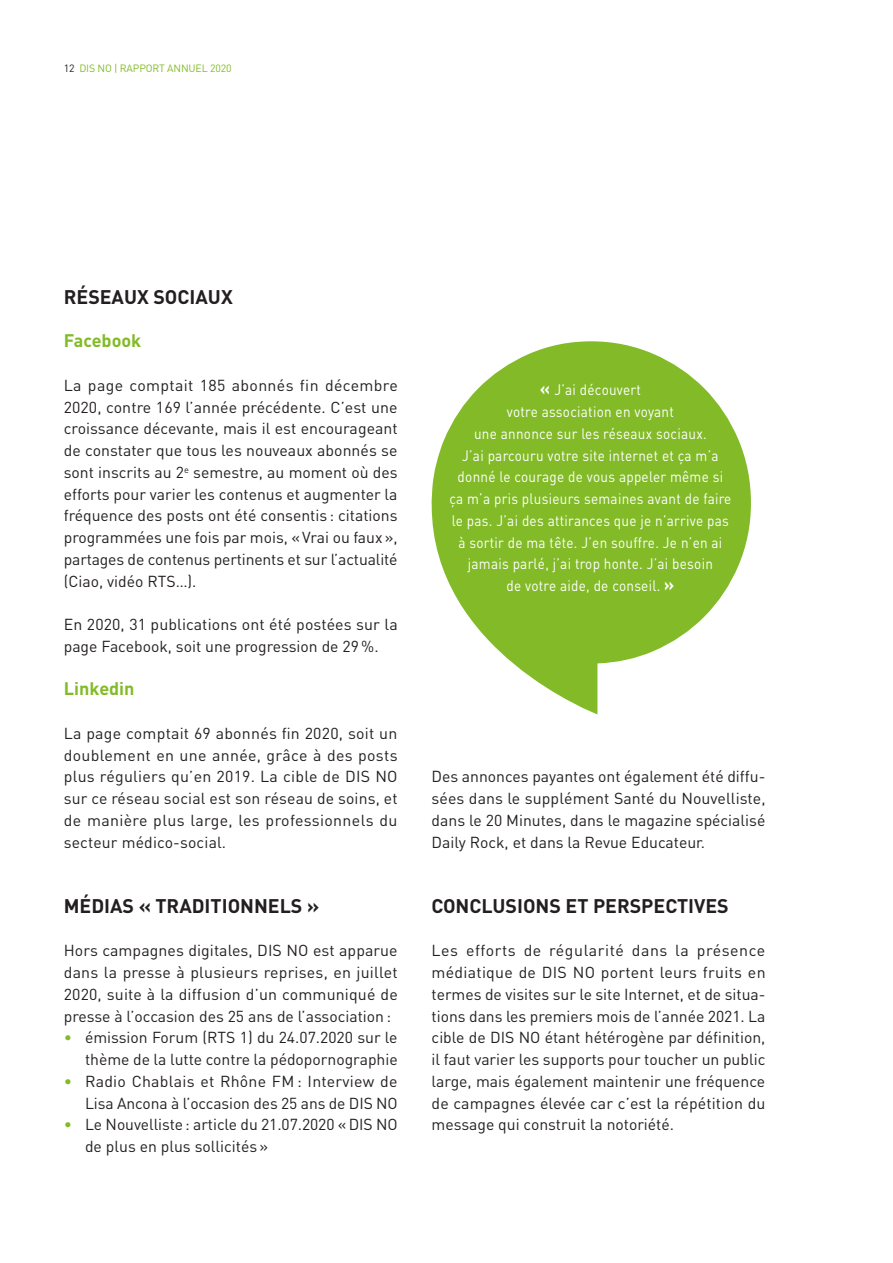
<style>
.page{position:relative;width:893px;height:1263px;background:#fff}
.page>*{position:absolute;margin:0;border:0;box-sizing:border-box;transform-origin:0 0}
.t1{font:700 19.5px "DIN";color:#231f20}
.t2{font:700 18px "DIN";color:#82bb27}
.t3{font:15.75px/21.8px "DIN";color:#231f20;text-align:justify}
.t4{font:15px/21.8px "DIN";letter-spacing:.02em;color:#fff;text-align:center;scale:.9 1}
.t5{font:10.5px "DIN";letter-spacing:-.015em;color:#82bb27}
.s1{color:#231f20}
.s2{color:#82bb27}
.s3{font-weight:700;font-size:18px}
</style>
<div class="page">
<svg style="left:432px;top:341px;width:319px;height:373px;fill:#82bb27"></svg>
<p class="t5" style="left:64px;top:62px;width:169px"><span class="s1">12</span> DIS NO | RAPPORT ANNUEL 2020</p>
<p class="t1" style="left:64px;top:284px;width:170px">RÉSEAUX SOCIAUX</p>
<p class="t2" style="left:64px;top:329px;width:79px">Facebook</p>
<p class="t3" style="left:64px;top:375px;width:335px">La page comptait 185 abonnés fin décembre 2020, contre 169 l’année précédente. C’est une croissance décevante, mais il est encourageant de constater que tous les nouveaux abonnés se sont inscrits au 2<sup>e</sup> semestre, au moment où des efforts pour varier les contenus et augmenter la fréquence des posts ont été consentis : citations programmées une fois par mois, «Vrai ou faux », partages de contenus pertinents et sur l’actualité (Ciao, vidéo RTS…).</p>
<p class="t3" style="left:64px;top:614px;width:335px">En 2020, 31 publications ont été postées sur la page Facebook, soit une progression de 29 %.</p>
<p class="t2" style="left:64px;top:677px;width:72px">Linkedin</p>
<p class="t3" style="left:64px;top:723px;width:335px">La page comptait 69 abonnés fin 2020, soit un doublement en une année, grâce à des posts plus réguliers qu’en 2019. La cible de DIS NO sur ce réseau social est son réseau de soins, et de manière plus large, les professionnels du secteur médico-social.</p>
<p class="t1" style="left:64px;top:893px;width:257px">MÉDIAS « TRADITIONNELS »</p>
<p class="t3" style="left:64px;top:940px;width:336px">Hors campagnes digitales, DIS NO est apparue dans la presse à plusieurs reprises, en juillet 2020, suite à la diffusion d’un communiqué de presse à l’occasion des 25 ans de l’association :</p>
<p class="t3" style="left:64px;top:1027px;width:335px;text-align:right"><span class="s2">•</span> émission Forum (RTS 1) du 24.07.2020 sur le thème de la lutte contre la pédopornographie</p>
<p class="t3" style="left:64px;top:1071px;width:335px;text-align:right"><span class="s2">•</span> Radio Chablais et Rhône FM : Interview de<br>Lisa Ancona à l’occasion des 25 ans de DIS NO</p>
<p class="t3" style="left:85px;top:1114px;width:314px;text-indent:-21px"><span class="s2">•</span> Le Nouvelliste : article du 21.07.2020 «DIS NO de plus en plus sollicités »</p>
<p class="t4" style="left:449px;top:379px;width:315px"><span class="s3">«</span> J’ai découvert<br>votre association en voyant<br>une annonce sur les réseaux sociaux.<br>J’ai parcouru votre site internet et ça m’a donné le courage de vous appeler même si ça m’a pris plusieurs semaines avant de faire le pas. J’ai des attirances que je n’arrive pas à sortir de ma tête. J’en souffre. Je n’en ai jamais parlé, j’ai trop honte. J’ai besoin<br>de votre aide, de conseil. <span class="s3">»</span></p>
<p class="t3" style="left:432px;top:766px;width:335px">Des annonces payantes ont également été diffu&shy;sées dans le supplément Santé du Nouvelliste, dans le 20 Minutes, dans le magazine spécialisé Daily Rock, et dans la Revue Educateur.</p>
<p class="t1" style="left:432px;top:893px;width:299px">CONCLUSIONS ET PERSPECTIVES</p>
<p class="t3" style="left:432px;top:940px;width:335px">Les efforts de régularité dans la présence médiatique de DIS NO portent leurs fruits en termes de visites sur le site Internet, et de situa&shy;tions dans les premiers mois de l’année 2021. La cible de DIS NO étant hétérogène par définition, il faut varier les supports pour toucher un public large, mais également maintenir une fréquence de campagnes élevée car c’est la répétition du message qui construit la notoriété.</p>
</div>
